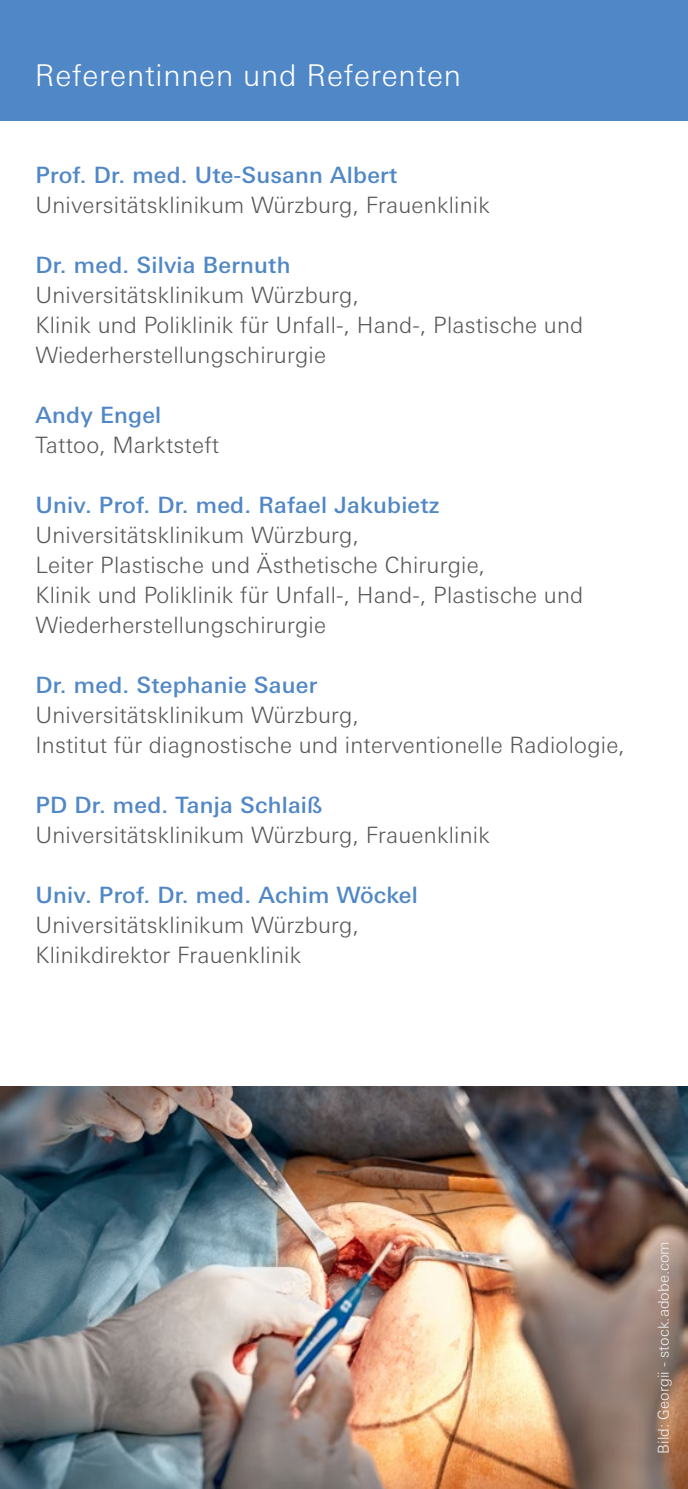
<style>
.page{position:relative;width:688px;height:1489px;background:#fff}
.page>*{position:absolute;margin:0;border:0;box-sizing:border-box;transform-origin:0 0}
.t1{font:300 30px "Univers Next Pro";letter-spacing:.025em;color:#fff}
.t2{font:300 22.5px/30px "Univers Next Pro";letter-spacing:.01em;color:#575756}
.t3{font:500 22.5px "Univers Next Pro";letter-spacing:.01em;color:#5087c6}
.t4{font:300 15px "Univers Next Pro";color:#f0f0f0}
</style>
<div class="page">
<div style="left:0;top:0;width:687px;height:120px;background:#5087c6"></div>
<img style="left:0;top:1086px;width:687px;height:402px">
<h1 class="t1" style="left:35px;top:58px;width:427px">Referentinnen und Referenten</h1>
<p class="t3" style="left:35px;top:161px;width:363px">Prof. Dr. med. Ute-Susann Albert</p>
<p class="t2" style="left:35px;top:189px;width:456px">Universitätsklinikum Würzburg, Frauenklinik</p>
<p class="t3" style="left:35px;top:251px;width:256px">Dr. med. Silvia Bernuth</p>
<p class="t2" style="left:35px;top:279px;width:549px">Universitätsklinikum Würzburg,<br>Klinik und Poliklinik für Unfall-, Hand-, Plastische und<br>Wiederherstellungschirurgie</p>
<p class="t3" style="left:35px;top:401px;width:127px">Andy Engel</p>
<p class="t2" style="left:35px;top:429px;width:185px">Tattoo, Marktsteft</p>
<p class="t3" style="left:35px;top:491px;width:405px">Univ. Prof. Dr. med. Rafael Jakubietz</p>
<p class="t2" style="left:35px;top:519px;width:549px">Universitätsklinikum Würzburg,<br>Leiter Plastische und Ästhetische Chirurgie,<br>Klinik und Poliklinik für Unfall-, Hand-, Plastische und Wiederherstellungschirurgie</p>
<p class="t3" style="left:35px;top:671px;width:283px">Dr. med. Stephanie Sauer</p>
<p class="t2" style="left:35px;top:699px;width:590px">Universitätsklinikum Würzburg,<br>Institut für diagnostische und interventionelle Radiologie,</p>
<p class="t3" style="left:35px;top:791px;width:288px">PD Dr. med. Tanja Schlaiß</p>
<p class="t2" style="left:35px;top:819px;width:456px">Universitätsklinikum Würzburg, Frauenklinik</p>
<p class="t3" style="left:35px;top:881px;width:384px">Univ. Prof. Dr. med. Achim Wöckel</p>
<p class="t2" style="left:35px;top:909px;width:325px">Universitätsklinikum Würzburg,<br>Klinikdirektor Frauenklinik</p>
<p class="t4" style="left:654px;top:1453px;width:214px;rotate:-90deg">Bild: Georgii - stock.adobe.com</p>
</div>
